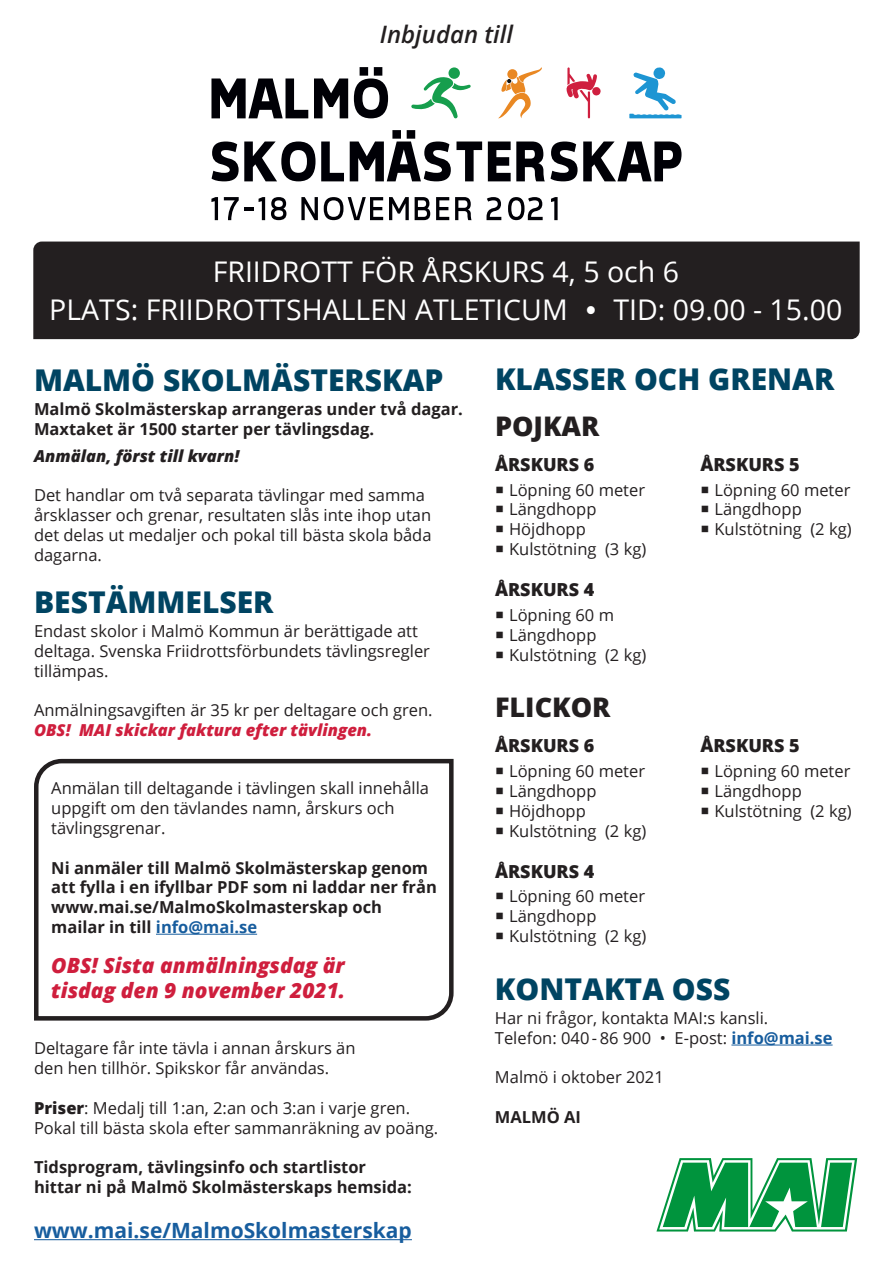
<style>
.page{position:relative;width:893px;height:1263px;background:#fff}
.page>*{position:absolute;margin:0;border:0;box-sizing:border-box;transform-origin:0 0}
.t1{font:800 30px "Open Sans";color:#004462}
.t2{font:28.5px/37.5px "Open Sans";color:#fff;text-align:center}
.t3{font:800 27px "Open Sans";color:#231f20}
.t4{font:italic 600 24px "Open Sans";color:#231f20}
.t5{font:italic 800 21px/25.2px "Open Sans";color:#cf1e3d}
.t6{font:700 21px "Open Sans";color:#175d9e}
.t7{font:800 18px "Open Sans";color:#231f20}
.t8{font:16.5px/19.8px "Open Sans";color:#231f20}
.t9{font:700 16.5px/19.8px "Open Sans";color:#231f20}
.t10{font:italic 800 16.5px "Open Sans";color:#cf1e3d}
.t11{font:italic 800 16.5px "Open Sans";color:#231f20}
.s1{color:#175d9e}
.s2{font-weight:800}
.s3{font-weight:700;color:#175d9e}
</style>
<div class="page">
<hr style="left:731px;top:1044px;width:102px;height:1px;background:#175d9e">
<svg style="left:34px;top:758px;width:420px;height:263px"></svg>
<hr style="left:156px;top:934px;width:101px;height:1px;background:#175d9e">
<hr style="left:34px;top:1239px;width:378px;height:1px;background:#175d9e">
<svg style="left:656px;top:1158px;width:201px;height:73px"></svg>
<div style="left:33px;top:242px;width:827px;height:97px;background:#231f20"></div>
<svg style="left:211px;top:78px;width:97px;height:40px"></svg>
<svg style="left:314px;top:78px;width:34px;height:40px"></svg>
<svg style="left:354px;top:67px;width:34px;height:51px"></svg>
<svg style="left:212px;top:141px;width:103px;height:40px"></svg>
<svg style="left:321px;top:141px;width:23px;height:40px"></svg>
<svg style="left:350px;top:130px;width:132px;height:51px"></svg>
<svg style="left:488px;top:141px;width:193px;height:40px"></svg>
<div style="left:448px;top:67px;width:12px;height:12px;background:#169e4d;border-radius:50%"></div>
<svg style="left:411px;top:77px;width:60px;height:42px"></svg>
<svg style="left:498px;top:67px;width:44px;height:51px"></svg>
<svg style="left:566px;top:67px;width:35px;height:51px"></svg>
<svg style="left:629px;top:67px;width:52px;height:51px"></svg>
<svg style="left:211px;top:197px;width:7px;height:23px"></svg>
<svg style="left:224px;top:197px;width:41px;height:23px"></svg>
<svg style="left:271px;top:197px;width:15px;height:23px"></svg>
<svg style="left:301px;top:197px;width:17px;height:23px"></svg>
<svg style="left:324px;top:197px;width:59px;height:23px"></svg>
<svg style="left:389px;top:197px;width:20px;height:23px"></svg>
<svg style="left:415px;top:197px;width:15px;height:23px"></svg>
<svg style="left:436px;top:197px;width:13px;height:23px"></svg>
<svg style="left:455px;top:197px;width:17px;height:23px"></svg>
<svg style="left:486px;top:197px;width:15px;height:23px"></svg>
<svg style="left:508px;top:197px;width:35px;height:23px"></svg>
<svg style="left:551px;top:197px;width:7px;height:23px"></svg>
<p class="t4" style="left:380px;top:18px;width:135px">Inbjudan till</p>
<p class="t2" style="left:49px;top:253px;width:795px">FRIIDROTT FÖR ÅRSKURS 4, 5 och 6<br>PLATS: FRIIDROTTSHALLEN ATLETICUM • TID: 09.00 - 15.00</p>
<p class="t1" style="left:34px;top:357px;width:411px">MALMÖ SKOLMÄSTERSKAP</p>
<p class="t9" style="left:34px;top:398px;width:430px">Malmö Skolmästerskap arrangeras under två dagar.<br>Maxtaket är 1500 starter per tävlingsdag.</p>
<p class="t11" style="left:34px;top:443px;width:207px">Anmälan, först till kvarn!</p>
<p class="t8" style="left:34px;top:485px;width:392px">Det handlar om två separata tävlingar med samma</p>
<p class="t8" style="left:34px;top:505px;width:399px;text-align:justify">årsklasser och grenar, resultaten slås inte ihop utan det delas ut medaljer och pokal till bästa skola båda dagarna.</p>
<p class="t1" style="left:34px;top:579px;width:241px">BESTÄMMELSER</p>
<p class="t8" style="left:34px;top:621px;width:397px">Endast skolor i Malmö Kommun är berättigade att deltaga. Svenska Friidrottsförbundets tävlingsregler tillämpas.</p>
<p class="t8" style="left:34px;top:700px;width:400px">Anmälningsavgiften är 35 kr per deltagare och gren.</p>
<p class="t10" style="left:34px;top:718px;width:340px">OBS! MAI skickar faktura efter tävlingen.</p>
<p class="t8" style="left:51px;top:778px;width:379px">Anmälan till deltagande i tävlingen skall innehålla uppgift om den tävlandes namn, årskurs och tävlingsgrenar.</p>
<p class="t9" style="left:51px;top:857px;width:387px">Ni anmäler till Malmö Skolmästerskap genom att fylla i en ifyllbar PDF som ni laddar ner från</p>
<p class="t9" style="left:51px;top:897px;width:332px">www.mai.se/MalmoSkolmasterskap och</p>
<p class="t9" style="left:51px;top:917px;width:207px">mailar in till <span class="s1">info@mai.se</span></p>
<p class="t5" style="left:51px;top:951px;width:296px">OBS! Sista anmälningsdag är tisdag den 9 november 2021.</p>
<p class="t8" style="left:34px;top:1038px;width:323px">Deltagare får inte tävla i annan årskurs än den hen tillhör. Spikskor får användas.</p>
<p class="t8" style="left:34px;top:1097px;width:378px"><span class="s2">Priser</span>: Medalj till 1:an, 2:an och 3:an i varje gren.</p>
<p class="t8" style="left:34px;top:1117px;width:406px">Pokal till bästa skola efter sammanräkning av poäng.</p>
<p class="t9" style="left:34px;top:1157px;width:379px">Tidsprogram, tävlingsinfo och startlistor hittar ni på Malmö Skolmästerskaps hemsida:</p>
<p class="t6" style="left:34px;top:1216px;width:379px">www.mai.se/MalmoSkolmasterskap</p>
<p class="t1" style="left:495px;top:357px;width:341px">KLASSER OCH GRENAR</p>
<p class="t3" style="left:495px;top:405px;width:106px">POJKAR</p>
<p class="t7" style="left:495px;top:451px;width:101px">ÅRSKURS 6</p>
<p class="t7" style="left:700px;top:451px;width:101px">ÅRSKURS 5</p>
<p class="t8" style="left:495px;top:479px;width:152px">○ Löpning 60 meter</p>
<p class="t8" style="left:495px;top:499px;width:103px">○ Längdhopp</p>
<p class="t8" style="left:495px;top:519px;width:92px">○ Höjdhopp</p>
<p class="t8" style="left:495px;top:539px;width:153px">○ Kulstötning (3 kg)</p>
<p class="t8" style="left:700px;top:479px;width:152px">○ Löpning 60 meter</p>
<p class="t8" style="left:700px;top:499px;width:103px">○ Längdhopp</p>
<p class="t8" style="left:700px;top:519px;width:153px">○ Kulstötning (2 kg)</p>
<p class="t7" style="left:495px;top:576px;width:101px">ÅRSKURS 4</p>
<p class="t8" style="left:495px;top:605px;width:120px">○ Löpning 60 m</p>
<p class="t8" style="left:495px;top:624px;width:103px">○ Längdhopp</p>
<p class="t8" style="left:495px;top:644px;width:153px">○ Kulstötning (2 kg)</p>
<p class="t3" style="left:495px;top:687px;width:117px">FLICKOR</p>
<p class="t7" style="left:495px;top:732px;width:101px">ÅRSKURS 6</p>
<p class="t7" style="left:700px;top:732px;width:101px">ÅRSKURS 5</p>
<p class="t8" style="left:495px;top:761px;width:152px">○ Löpning 60 meter</p>
<p class="t8" style="left:495px;top:781px;width:103px">○ Längdhopp</p>
<p class="t8" style="left:495px;top:800px;width:92px">○ Höjdhopp</p>
<p class="t8" style="left:495px;top:820px;width:153px">○ Kulstötning (2 kg)</p>
<p class="t8" style="left:700px;top:761px;width:152px">○ Löpning 60 meter</p>
<p class="t8" style="left:700px;top:781px;width:103px">○ Längdhopp</p>
<p class="t8" style="left:700px;top:800px;width:153px">○ Kulstötning (2 kg)</p>
<p class="t7" style="left:495px;top:857px;width:101px">ÅRSKURS 4</p>
<p class="t8" style="left:495px;top:886px;width:152px">○ Löpning 60 meter</p>
<p class="t8" style="left:495px;top:906px;width:103px">○ Längdhopp</p>
<p class="t8" style="left:495px;top:926px;width:153px">○ Kulstötning (2 kg)</p>
<p class="t1" style="left:495px;top:966px;width:237px">KONTAKTA OSS</p>
<p class="t8" style="left:495px;top:1008px;width:339px">Har ni frågor, kontakta MAI:s kansli.<br>Telefon: 040 - 86 900 • E-post: <span class="s3">info@mai.se</span></p>
<p class="t8" style="left:495px;top:1067px;width:170px">Malmö i oktober 2021</p>
<p class="t9" style="left:495px;top:1107px;width:88px">MALMÖ AI</p>
</div>
